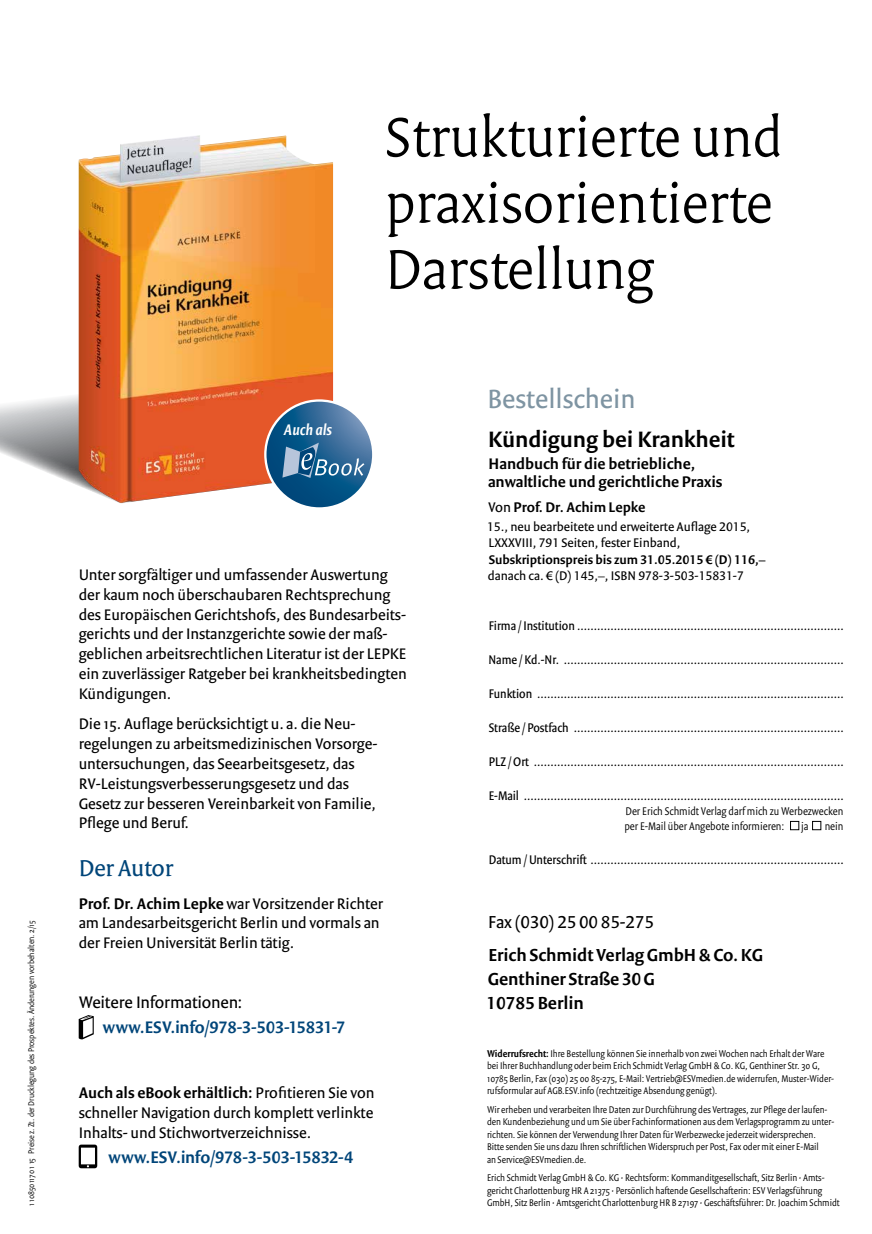
<style>
.page{position:relative;width:872px;height:1234px;background:#fff}
.page>*{position:absolute;margin:0;border:0;box-sizing:border-box;transform-origin:0 0}
.t1{font:300 60px/66px "Versa Pro";letter-spacing:-.005em;color:#000}
.t2{font:28.5px "Versa Sans Pro";color:#7e94a2}
.t3{font:24.75px "Versa Pro";letter-spacing:-.005em;color:#004579}
.t4{font:600 24px "Versa Sans Pro";color:#000}
.t5{font:600 18.75px/24px "Versa Sans Pro";color:#000}
.t6{font:18.75px "Versa Sans Pro";color:#000}
.t7{font:600 18px "Versa Sans Pro";letter-spacing:-.01em;color:#004579}
.t8{font:18px "Versa Sans Pro";letter-spacing:-.005em;color:#000}
.t9{font:16.5px/19.8px "Versa Sans Pro";color:#000}
.t10{font:600 16.5px/18.1px "Versa Sans Pro";color:#000}
.t11{font:italic 600 16.2px "Versa Sans Pro";letter-spacing:.005em;color:#fff}
.t12{font:600 15px "Versa Sans Pro";color:#000}
.t13{font:13.5px "Versa Sans Con Pro";color:#000}
.t14{font:13.5px/16.2px "Versa Sans Pro";color:#000}
.t15{font:600 13.5px "Versa Sans Pro";color:#000}
.t16{font:300 12px/15px "Versa Sans Con Pro";color:#000}
.t17{font:300 10.5px/12.6px "Versa Sans Con Pro";color:#000}
.t18{font:300 9px "Versa Sans Con Pro";color:#000}
.s1{font-weight:600}
.s2{font-weight:400}
</style>
<div class="page">
<img style="left:79px;top:135px;width:254px;height:252px">
<svg style="left:265px;top:400px;width:108px;height:108px"></svg>
<svg style="left:0;top:387px;width:364px;height:116px"></svg>
<div style="left:790px;top:820px;width:9px;height:9px;border:1px solid #000"></div>
<div style="left:812px;top:820px;width:9px;height:9px;border:1px solid #000"></div>
<svg style="left:79px;top:1015px;width:15px;height:24px"></svg>
<svg style="left:79px;top:1144px;width:18px;height:23px"></svg>
<p class="t18" style="left:26px;top:1205px;width:287px;rotate:-90deg">1 108501170 1 15 Preise z. Zt. der Drucklegung des Prospektes. Änderungen vorbehalten. 2/15</p>
<h1 class="t1" style="left:385px;top:104px;width:399px">Strukturierte und praxisorientierte<br>Darstellung</h1>
<h3 class="t11" style="left:284px;top:420px;width:49px">Auch als</h3>
<p class="t9" style="left:79px;top:564px;width:330px">Unter sorgfältiger und umfassender Auswertung der kaum noch überschaubaren Rechtsprechung des Europäischen Gerichtshofs, des Bundesarbeits&shy;gerichts und der Instanzgerichte sowie der maß&shy;geblichen arbeitsrechtlichen Literatur ist der LEPKE ein zuverlässiger Ratgeber bei krankheitsbedingten Kündigungen.</p>
<p class="t9" style="left:79px;top:713px;width:300px">Die 15. Auflage berücksichtigt u. a. die Neu&shy;regelungen zu arbeitsmedizinischen Vorsorge&shy;untersuchungen, das Seearbeitsgesetz, das RV-Leistungsverbesserungsgesetz und das Gesetz zur besseren Vereinbarkeit von Familie, Pflege und Beruf.</p>
<h3 class="t3" style="left:79px;top:853px;width:96px">Der Autor</h3>
<h3 class="t9" style="left:79px;top:893px;width:306px"><span class="s1">Prof. Dr. Achim Lepke</span> war Vorsitzender Richter am Landesarbeitsgericht Berlin und vormals an der Freien Universität Berlin tätig.</h3>
<h3 class="t8" style="left:79px;top:991px;width:165px">Weitere Informationen:</h3>
<h3 class="t7" style="left:103px;top:1016px;width:244px">www.ESV.info/978-3-503-15831-7</h3>
<h3 class="t9" style="left:79px;top:1082px;width:297px;text-align:justify"><span class="s1">Auch als eBook erhältlich:</span> Profitieren Sie von schneller Navigation durch komplett verlinkte Inhalts- und Stichwortverzeichnisse.</h3>
<h3 class="t7" style="left:108px;top:1146px;width:246px">www.ESV.info/978-3-503-15832-4</h3>
<h2 class="t2" style="left:487px;top:381px;width:149px">Bestellschein</h2>
<h3 class="t4" style="left:488px;top:424px;width:248px">Kündigung bei Krankheit</h3>
<h3 class="t10" style="left:488px;top:454px;width:236px">Handbuch für die betriebliche, anwaltliche und gerichtliche Praxis</h3>
<h3 class="t12" style="left:488px;top:497px;width:159px"><span class="s2">Von</span> Prof. Dr. Achim Lepke</h3>
<p class="t14" style="left:487px;top:518px;width:265px">15., neu bearbeitete und erweiterte Auflage 2015,<br>LXXXVIII, 791 Seiten, fester Einband,</p>
<p class="t15" style="left:488px;top:551px;width:278px">Subskriptionspreis bis zum 31.05.2015 € (D) 116,–</p>
<p class="t14" style="left:488px;top:567px;width:257px">danach ca. € (D) 145,–, ISBN 978-3-503-15831-7</p>
<p class="t13" style="left:489px;top:617px;width:357px">Firma /Institution ................................................................................</p>
<p class="t13" style="left:488px;top:651px;width:357px">Name / Kd.-Nr. ....................................................................................</p>
<p class="t13" style="left:489px;top:685px;width:357px">Funktion ............................................................................................</p>
<p class="t13" style="left:489px;top:719px;width:357px">Straße / Postfach .................................................................................</p>
<p class="t13" style="left:489px;top:753px;width:357px">PLZ /Ort .............................................................................................</p>
<p class="t13" style="left:489px;top:787px;width:357px">E-Mail ................................................................................................</p>
<p class="t16" style="left:624px;top:803px;width:220px">Der Erich Schmidt Verlag darf mich zu Werbezwecken per E-Mail über Angebote informieren:</p>
<p class="t16" style="left:801px;top:818px;width:9px">ja</p>
<p class="t16" style="left:824px;top:818px;width:20px">nein</p>
<p class="t13" style="left:489px;top:851px;width:357px">Datum/Unterschrift ............................................................................</p>
<h3 class="t6" style="left:488px;top:910px;width:167px">Fax (030) 25 00 85-275</h3>
<h3 class="t5" style="left:486px;top:942px;width:278px">Erich Schmidt Verlag GmbH &amp; Co. KG<br>Genthiner Straße 30G<br>10785 Berlin</h3>
<p class="t17" style="left:487px;top:1046px;width:348px"><span class="s1">Widerrufsrecht:</span> Ihre Bestellung können Sie innerhalb von zwei Wochen nach Erhalt der Ware bei Ihrer Buchhandlung oder beim Erich Schmidt Verlag GmbH &amp; Co. KG, Genthiner Str. 30 G, 10785 Berlin, Fax (030) 25 00 85-275, E-Mail: Vertrieb@ESVmedien.de widerrufen, Muster-Wider&shy;rufsformular auf AGB.ESV.info (rechtzeitige Absendung genügt).</p>
<p class="t17" style="left:487px;top:1102px;width:349px">Wir erheben und verarbeiten Ihre Daten zur Durchführung des Vertrages, zur Pflege der laufen&shy;den Kundenbeziehung und um Sie über Fachinformationen aus dem Verlagsprogramm zu unter&shy;richten. Sie können der Verwendung Ihrer Daten für Werbezwecke jederzeit widersprechen.<br>Bitte senden Sie uns dazu Ihren schriftlichen Widerspruch per Post, Fax oder mit einer E-Mail<br>an Service@ESVmedien.de.</p>
<p class="t17" style="left:487px;top:1171px;width:354px">Erich Schmidt Verlag GmbH &amp; Co. KG • Rechtsform: Kommanditgesellschaft, Sitz Berlin • Amts&shy;gericht Charlottenburg HR A 21375 • Persönlich haftende Gesellschafterin: ESV Verlagsführung<br>GmbH, Sitz Berlin • Amtsgericht Charlottenburg HR B 27197 • Geschäftsführer: Dr. Joachim Schmidt</p>
</div>
